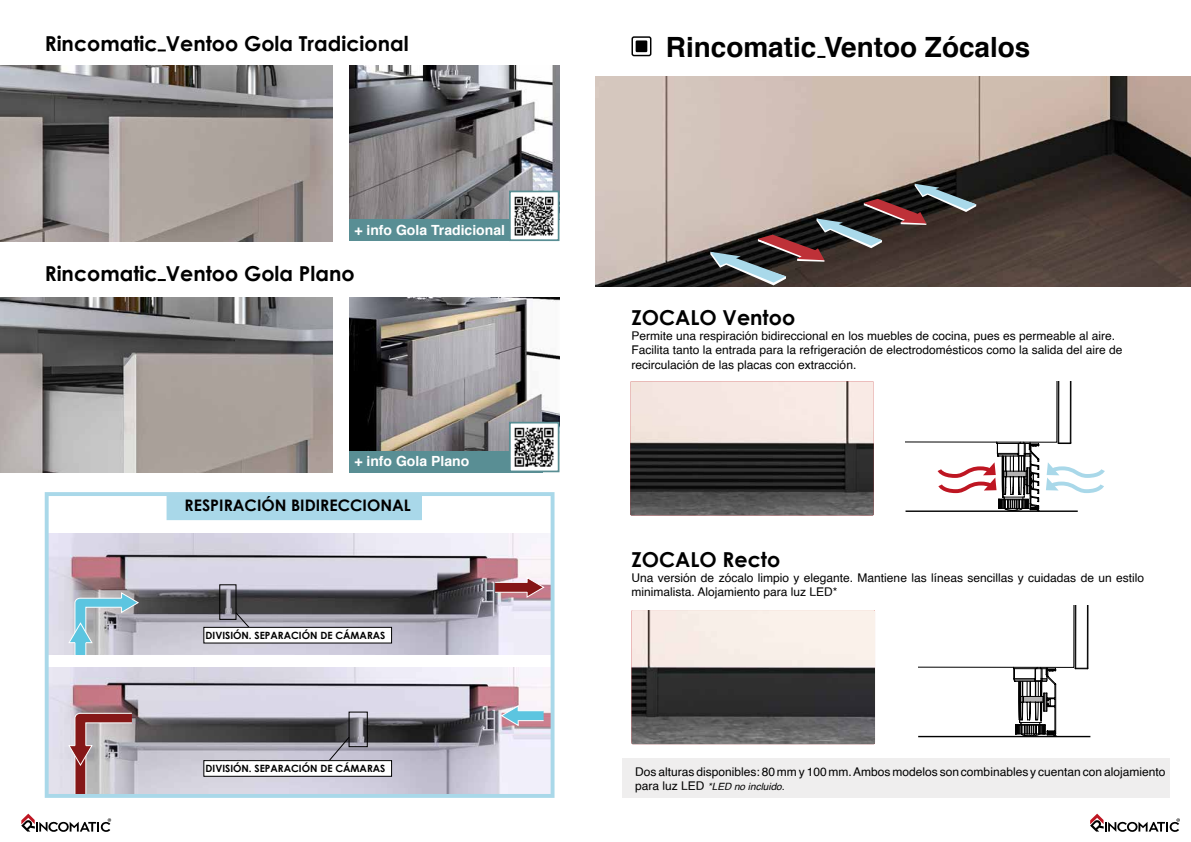
<style>
.page{position:relative;width:1191px;height:842px;background:#fff}
.page>*{position:absolute;margin:0;border:0;box-sizing:border-box;transform-origin:0 0}
.t1{font:700 27.9px "Helvetica";color:#000}
.t2{font:700 20.6px "Century Gothic";color:#000}
.t3{font:700 15.9px "Century Gothic";color:#000}
.t4{font:700 14px "Helvetica";color:#fff}
.t5{font:12px/14.4px "Helvetica";color:#000}
.t6{font:700 10px "Century Gothic";color:#000}
.t7{font:italic 10px "Helvetica";color:#000}
.s1{font-style:normal;font-size:12px}
</style>
<div class="page">
<img style="left:349px;top:66px;width:210px;height:154px">
<img style="left:349px;top:297px;width:210px;height:154px">
<svg style="left:905px;top:381px;width:200px;height:131px"></svg>
<img style="left:630px;top:381px;width:243px;height:134px">
<img style="left:631px;top:610px;width:244px;height:134px">
<hr style="left:918px;top:736px;width:172px;height:1px;background:#000">
<svg style="left:21px;top:814px;width:90px;height:18px"></svg>
<svg style="left:1090px;top:814px;width:90px;height:18px"></svg>
<div style="left:349px;top:220px;width:194px;height:21px;background:#598e94"></div>
<div style="left:349px;top:451px;width:194px;height:21px;background:#598e94"></div>
<img style="left:512px;top:194px;width:44px;height:44px">
<div style="left:509px;top:191px;width:50px;height:50px;border:2px solid #598e94"></div>
<img style="left:512px;top:425px;width:44px;height:44px">
<div style="left:509px;top:422px;width:50px;height:50px;border:2px solid #598e94"></div>
<img style="left:50px;top:534px;width:499px;height:120px">
<svg style="left:235px;top:611px;width:16px;height:16px"></svg>
<div style="left:204px;top:627px;width:187px;height:16px;background:#fff"></div>
<div style="left:203px;top:627px;width:189px;height:16px;border:1px solid #000"></div>
<div style="left:622px;top:758px;width:547px;height:40px;background:#efeeee"></div>
<img style="left:595px;top:76px;width:596px;height:211px">
<svg style="left:710px;top:184px;width:266px;height:101px;background:#695c59"></svg>
<svg style="left:918px;top:605px;width:170px;height:133px"></svg>
<svg style="left:158px;top:49px;width:8px;height:2px"></svg>
<svg style="left:158px;top:279px;width:8px;height:2px"></svg>
<svg style="left:817px;top:56px;width:8px;height:2px"></svg>
<img style="left:0;top:66px;width:333px;height:175px">
<img style="left:0;top:297px;width:333px;height:175px">
<div style="left:631px;top:36px;width:20px;height:20px;border:1px solid #000;border-radius:2px"></div>
<div style="left:635px;top:40px;width:12px;height:12px;background:#000"></div>
<div style="left:167px;top:494px;width:255px;height:26px;background:#a9d8e9"></div>
<img style="left:50px;top:668px;width:499px;height:125px">
<svg style="left:68px;top:713px;width:65px;height:80px;background:#b49a9e"></svg>
<svg style="left:68px;top:592px;width:71px;height:63px;background:#a5bcc6"></svg>
<div style="left:45px;top:492px;width:509px;height:306px;border:4px solid #a9d8e9"></div>
<div style="left:495px;top:582px;width:36px;height:11px;background:#851717;border:1px solid #fff"></div>
<svg style="left:526px;top:576px;width:19px;height:22px"></svg>
<div style="left:513px;top:710px;width:31px;height:11px;background:#5cc5e0;border:1px solid #fff"></div>
<svg style="left:500px;top:705px;width:19px;height:21px"></svg>
<div style="left:219px;top:584px;width:17px;height:36px;border:1px solid #000"></div>
<div style="left:348px;top:711px;width:20px;height:36px;border:1px solid #000"></div>
<svg style="left:324px;top:736px;width:26px;height:24px"></svg>
<div style="left:204px;top:761px;width:187px;height:15px;background:#fff"></div>
<div style="left:203px;top:760px;width:189px;height:17px;border:1px solid #000"></div>
<h2 class="t2" style="left:45px;top:28px;width:365px">Rincomatic Ventoo Gola Tradicional</h2>
<p class="t4" style="left:354px;top:218px;width:152px">+ info Gola Tradicional</p>
<h2 class="t2" style="left:45px;top:258px;width:311px">Rincomatic Ventoo Gola Plano</h2>
<p class="t4" style="left:354px;top:450px;width:116px">+ info Gola Plano</p>
<h3 class="t3" style="left:185px;top:493px;width:228px">RESPIRACIÓN BIDIRECCIONAL</h3>
<p class="t6" style="left:205px;top:628px;width:181px">DIVISIÓN. SEPARACIÓN DE CÁMARAS</p>
<p class="t6" style="left:205px;top:761px;width:181px">DIVISIÓN. SEPARACIÓN DE CÁMARAS</p>
<h1 class="t1" style="left:666px;top:25px;width:366px">Rincomatic Ventoo Zócalos</h1>
<h2 class="t2" style="left:631px;top:302px;width:165px">ZOCALO Ventoo</h2>
<p class="t5" style="left:631px;top:329px;width:492px">Permite una respiración bidireccional en los muebles de cocina, pues es permeable al aire.<br>Facilita tanto la entrada para la refrigeración de electrodomésticos como la salida del aire de recirculación de las placas con extracción.</p>
<h2 class="t2" style="left:631px;top:544px;width:150px">ZOCALO Recto</h2>
<p class="t5" style="left:631px;top:570px;width:514px">Una versión de zócalo limpio y elegante. Mantiene las líneas sencillas y cuidadas de un estilo minimalista. Alojamiento para luz LED*</p>
<p class="t5" style="left:635px;top:765px;width:532px">Dos alturas disponibles: 80 mm y 100 mm. Ambos modelos son combinables y cuentan con alojamiento</p>
<p class="t7" style="left:635px;top:779px;width:151px"><span class="s1">para luz LED</span> *LED no incluido.</p>
</div>
